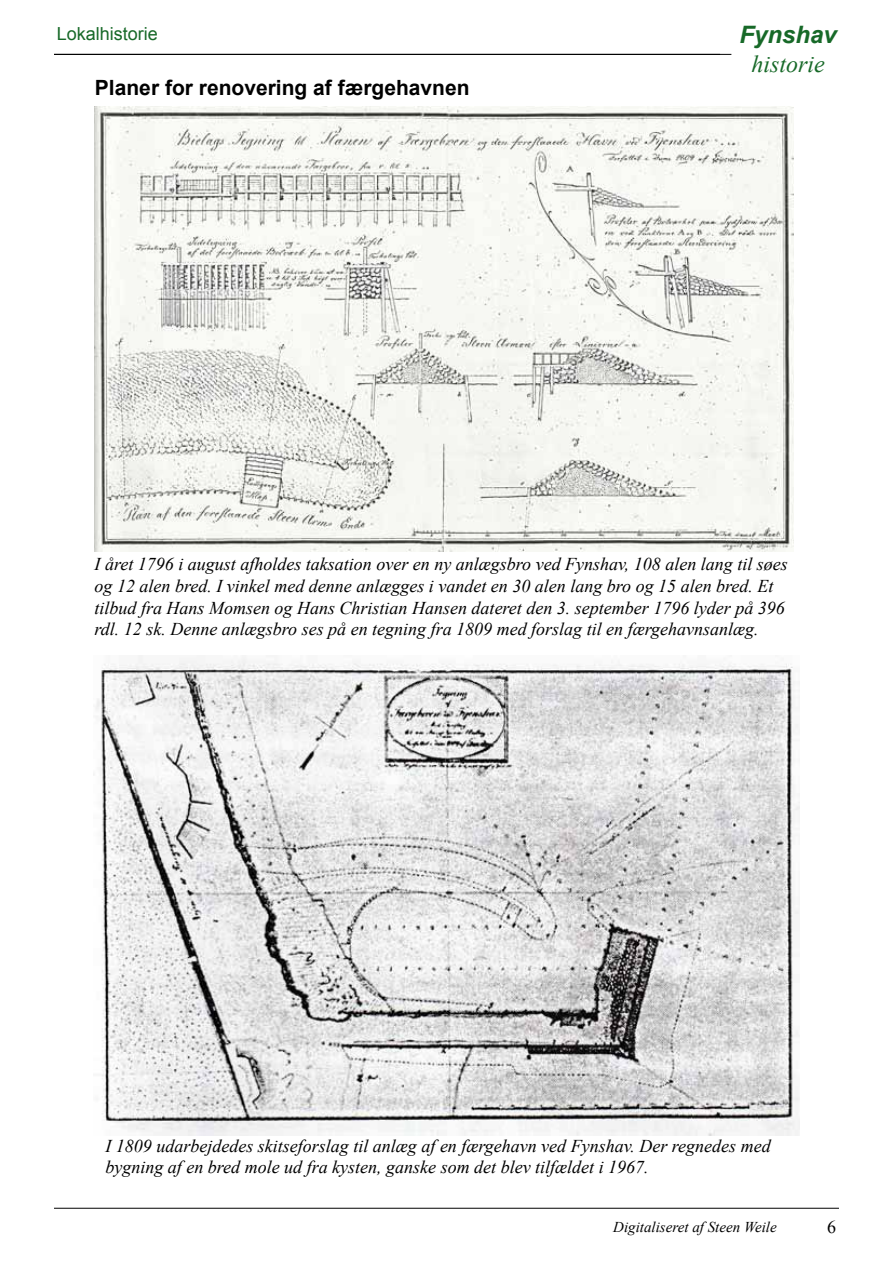
<style>
.page{position:relative;width:893px;height:1263px;background:#fff}
.page>*{position:absolute;margin:0;border:0;box-sizing:border-box;transform-origin:0 0}
.t1{font:italic 24px "Times New Roman";color:#176928}
.t2{font:italic 700 24px "Arial";color:#176928}
.t3{font:700 21px "Arial";color:#000}
.t4{font:italic 18px/21.6px "Times New Roman";color:#000}
.t5{font:18px "Arial";color:#176928}
.t6{font:18px "Times New Roman";color:#000}
.t7{font:italic 15px "Times New Roman";color:#000}
</style>
<div class="page">
<hr style="left:54px;top:54px;width:677px;height:1px;background:#000">
<hr style="left:54px;top:1208px;width:785px;height:1px;background:#000">
<img style="left:95px;top:107px;width:699px;height:444px">
<img style="left:93px;top:655px;width:707px;height:481px">
<p class="t5" style="left:57px;top:22px;width:103px">Lokalhistorie</p>
<p class="t3" style="left:95px;top:73px;width:376px">Planer for renovering af færgehavnen</p>
<h1 class="t2" style="left:740px;top:19px;width:99px">Fynshav</h1>
<h1 class="t1" style="left:752px;top:47px;width:75px">historie</h1>
<p class="t4" style="left:95px;top:553px;width:695px">I året 1796 i august afholdes taksation over en ny anlægsbro ved Fynshav, 108 alen lang til søes og 12 alen bred. I vinkel med denne anlægges i vandet en 30 alen lang bro og 15 alen bred. Et tilbud fra Hans Momsen og Hans Christian Hansen dateret den 3. september 1796 lyder på 396 rdl. 12 sk. Denne anlægsbro ses på en tegning fra 1809 med forslag til en færgehavnsanlæg.</p>
<p class="t4" style="left:105px;top:1134px;width:667px">I 1809 udarbejdedes skitseforslag til anlæg af en færgehavn ved Fynshav. Der regnedes med bygning af en bred mole ud fra kysten, ganske som det blev tilfældet i 1967.</p>
<p class="t7" style="left:613px;top:1216px;width:165px">Digitaliseret af Steen Weile</p>
<p class="t6" style="left:827px;top:1215px;width:10px">6</p>
</div>
